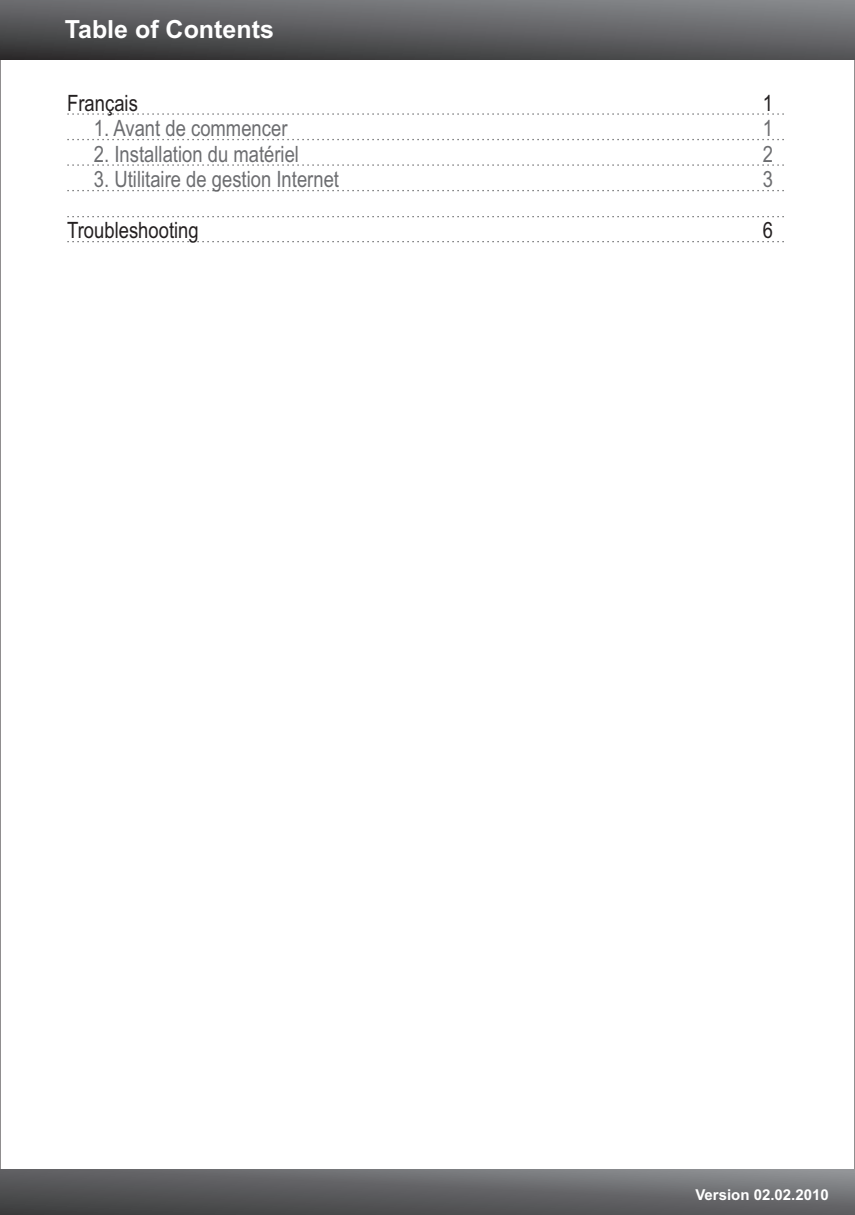
<style>
.page{position:relative;width:855px;height:1215px;background:#fff}
.page>*{position:absolute;margin:0;border:0;box-sizing:border-box;transform-origin:0 0}
.t1{font:700 25px "Arial";color:#fff}
.t2{font:22.5px "Arial Narrow";color:#6c6d70}
.t3{font:22.5px "Arial Narrow";color:#231f20}
.t4{font:700 15px "Arial";color:#fff}
</style>
<div class="page">
<svg style="left:0;top:0;width:855px;height:59px;background:#5e5e61"></svg>
<svg style="left:0;top:1170px;width:855px;height:45px;background:#606163"></svg>
<svg style="left:67px;top:216px;width:717px;height:1px"></svg>
<svg style="left:67px;top:241px;width:717px;height:1px"></svg>
<svg style="left:67px;top:190px;width:717px;height:1px"></svg>
<svg style="left:67px;top:164px;width:717px;height:2px"></svg>
<svg style="left:67px;top:139px;width:717px;height:1px"></svg>
<svg style="left:67px;top:113px;width:717px;height:2px"></svg>
<p class="t1" style="left:65px;top:19px;width:211px">Table of Contents</p>
<p class="t3" style="left:67px;top:94px;width:72px">Français</p>
<p class="t3" style="left:763px;top:94px;width:12px">1</p>
<p class="t2" style="left:94px;top:120px;width:195px">1. Avant de commencer</p>
<p class="t2" style="left:94px;top:145px;width:207px">2. Installation du matériel</p>
<p class="t2" style="left:763px;top:145px;width:12px">2</p>
<p class="t2" style="left:94px;top:171px;width:247px">3. Utilitaire de gestion Internet</p>
<p class="t2" style="left:763px;top:171px;width:12px">3</p>
<p class="t2" style="left:763px;top:120px;width:12px">1</p>
<p class="t3" style="left:67px;top:222px;width:133px">Troubleshooting</p>
<p class="t3" style="left:763px;top:222px;width:12px">6</p>
<p class="t4" style="left:695px;top:1189px;width:135px">Version 02.02.2010</p>
</div>
